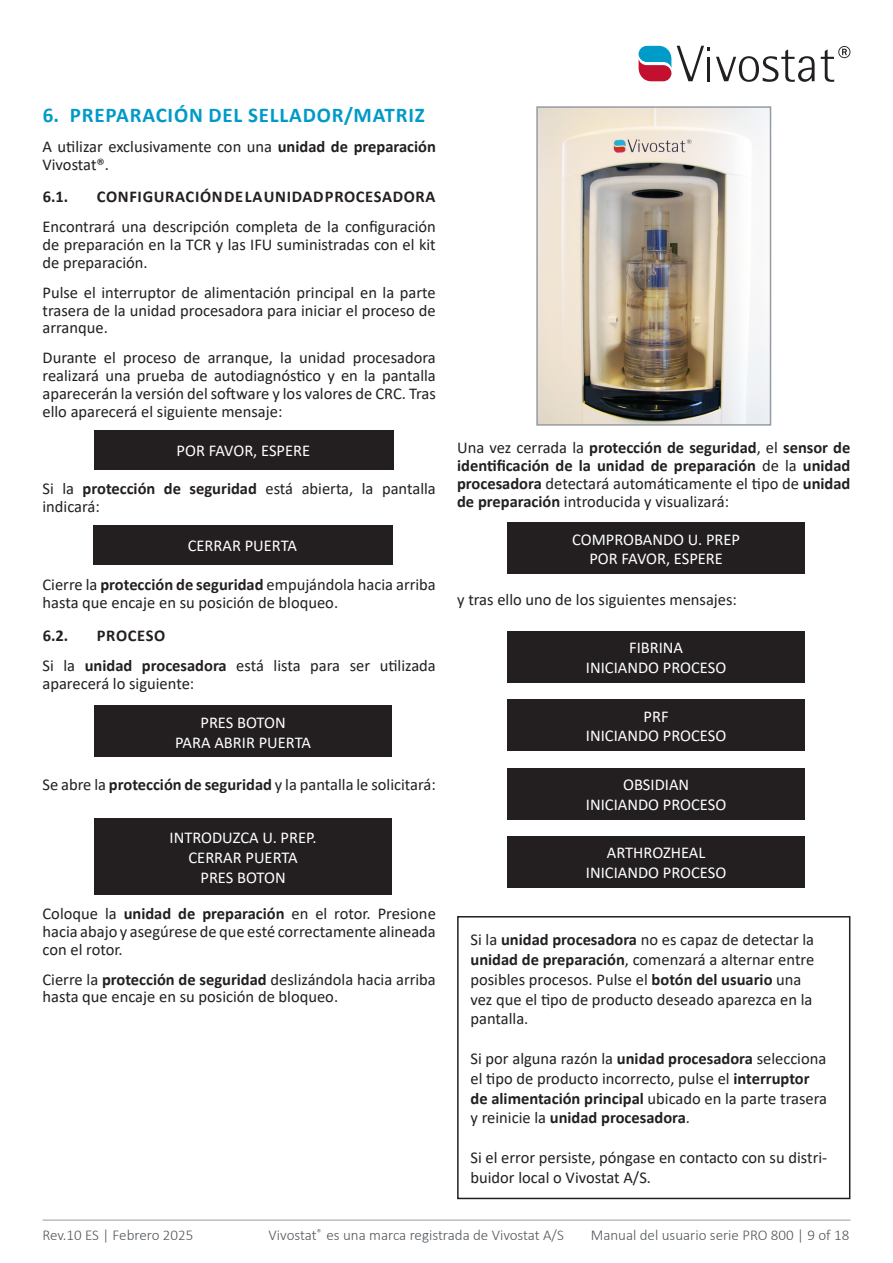
<style>
.page{position:relative;width:893px;height:1263px;background:#fff}
.page>*{position:absolute;margin:0;border:0;box-sizing:border-box;transform-origin:0 0}
.t1{font:700 21px "Calibri";letter-spacing:.04em;color:#009ac8}
.Normal_wrd_1{font:16.5px/17.9px "Calibri";color:#231f20}
.Display_text{font:16.5px/19.8px "Calibri";color:#fff;text-align:center}
.Normal_wrd_1-2{font:700 16.5px/17.9px "Calibri";color:#231f20;text-align:justify}
.Normal_wrd_1-3{font:700 16.5px "Calibri";letter-spacing:.04em;color:#231f20}
.t2{font:300 15px "Calibri";color:#51575c}
.s1{font-weight:700}
.s2{font-weight:400}
</style>
<div class="page">
<img style="left:539px;top:109px;width:229px;height:314px">
<div style="left:536px;top:106px;width:235px;height:320px;border:2px solid #959ca1"></div>
<div style="left:457px;top:916px;width:393px;height:283px;border:2px solid #231f20"></div>
<div style="left:95px;top:430px;width:299px;height:40px;background:#231f20"></div>
<div style="left:94px;top:525px;width:299px;height:40px;background:#231f20"></div>
<div style="left:94px;top:706px;width:298px;height:51px;background:#231f20"></div>
<div style="left:94px;top:818px;width:298px;height:77px;background:#231f20"></div>
<div style="left:507px;top:523px;width:298px;height:51px;background:#231f20"></div>
<div style="left:507px;top:631px;width:298px;height:51px;background:#231f20"></div>
<div style="left:507px;top:700px;width:298px;height:51px;background:#231f20"></div>
<div style="left:507px;top:768px;width:298px;height:51px;background:#231f20"></div>
<div style="left:507px;top:836px;width:298px;height:51px;background:#231f20"></div>
<svg style="left:639px;top:46px;width:32px;height:35px"></svg>
<svg style="left:821px;top:46px;width:29px;height:36px"></svg>
<svg style="left:716px;top:49px;width:98px;height:33px"></svg>
<svg style="left:677px;top:46px;width:33px;height:35px"></svg>
<hr style="left:43px;top:1220px;width:807px;height:1px;background:#959ca1">
<p class="t1" style="left:43px;top:100px;width:384px">6. PREPARACIÓN DEL SELLADOR/MATRIZ</p>
<p class="Normal_wrd_1" style="left:43px;top:137px;width:395px">A utilizar exclusivamente con una <span class="s1">unidad de preparación<br></span>Vivostat®.</p>
<p class="Normal_wrd_1-2" style="left:43px;top:188px;width:27px">6.1.</p>
<p class="Normal_wrd_1-3" style="left:97px;top:185px;width:340px">CONFIGURACIÓN DE LA UNIDAD PROCESADORA</p>
<p class="Normal_wrd_1" style="left:43px;top:217px;width:395px;text-align:justify">Encontrará una descripción completa de la configuración de preparación en la TCR y las IFU suministradas con el kit de preparación.</p>
<p class="Normal_wrd_1" style="left:43px;top:283px;width:395px;text-align:justify">Pulse el interruptor de alimentación principal en la parte trasera de la unidad procesadora para iniciar el proceso de arranque.</p>
<p class="Normal_wrd_1" style="left:43px;top:348px;width:395px;text-align:justify">Durante el proceso de arranque, la unidad procesadora realizará una prueba de autodiagnóstico y en la pantalla aparecerán la versión del software y los valores de CRC. Tras ello aparecerá el siguiente mensaje:</p>
<p class="Display_text" style="left:177px;top:441px;width:135px">POR FAVOR, ESPERE</p>
<p class="Normal_wrd_1" style="left:43px;top:479px;width:395px">Si la <span class="s1">protección de seguridad</span> está abierta, la pantalla indicará:</p>
<p class="Display_text" style="left:188px;top:535px;width:111px">CERRAR PUERTA</p>
<p class="Normal_wrd_1" style="left:43px;top:576px;width:395px">Cierre la <span class="s1">protección de seguridad</span> empujándola hacia arriba hasta que encaje en su posición de bloqueo.</p>
<p class="Normal_wrd_1-2" style="left:43px;top:626px;width:27px">6.2.</p>
<p class="Normal_wrd_1-3" style="left:97px;top:624px;width:70px">PROCESO</p>
<p class="Normal_wrd_1" style="left:43px;top:656px;width:395px">Si la <span class="s1">unidad procesadora</span> está lista para ser utilizada aparecerá lo siguiente:</p>
<p class="Display_text" style="left:175px;top:712px;width:137px">PRES BOTON<br>PARA ABRIR PUERTA</p>
<p class="Normal_wrd_1" style="left:43px;top:775px;width:395px">Se abre la <span class="s1">protección de seguridad</span> y la pantalla le solicitará:</p>
<p class="Display_text" style="left:169px;top:827px;width:149px">INTRODUZCA U. PREP.<br>CERRAR PUERTA<br>PRES BOTON</p>
<p class="Normal_wrd_1" style="left:43px;top:904px;width:395px;text-align:justify">Coloque la <span class="s1">unidad de preparación</span> en el rotor. Presione hacia abajo y asegúrese de que esté correctamente alineada con el rotor.</p>
<p class="Normal_wrd_1" style="left:43px;top:970px;width:395px">Cierre la <span class="s1">protección de seguridad</span> deslizándola hacia arriba hasta que encaje en su posición de bloqueo.</p>
<p class="Normal_wrd_1-2" style="left:457px;top:439px;width:395px"><span class="s2">Una vez cerrada la</span> protección de seguridad<span class="s2">, el</span> sensor de identificación de la unidad de preparación <span class="s2">de la</span> unidad procesadora <span class="s2">detectará automáticamente el tipo de</span> unidad de preparación <span class="s2">introducida y visualizará:</span></p>
<p class="Display_text" style="left:572px;top:529px;width:170px">COMPROBANDO U. PREP<br>POR FAVOR, ESPERE</p>
<p class="Normal_wrd_1" style="left:457px;top:590px;width:281px">y tras ello uno de los siguientes mensajes:</p>
<p class="Display_text" style="left:586px;top:637px;width:142px">FIBRINA<br>INICIANDO PROCESO</p>
<p class="Display_text" style="left:586px;top:706px;width:142px">PRF<br>INICIANDO PROCESO</p>
<p class="Display_text" style="left:586px;top:774px;width:142px">OBSIDIAN<br>INICIANDO PROCESO</p>
<p class="Display_text" style="left:586px;top:842px;width:142px">ARTHROZHEAL<br>INICIANDO PROCESO</p>
<p class="Normal_wrd_1" style="left:470px;top:929px;width:345px;line-height:19.8px">Si la <span class="s1">unidad procesadora</span> no es capaz de detectar la <span class="s1">unidad de preparación</span>, comenzará a alternar entre posibles procesos. Pulse el <span class="s1">botón del usuario</span> una vez que el tipo de producto deseado aparezca en la pantalla.</p>
<p class="Normal_wrd_1" style="left:470px;top:1048px;width:358px;line-height:19.8px">Si por alguna razón la <span class="s1">unidad procesadora</span> selecciona el tipo de producto incorrecto, pulse el <span class="s1">interruptor de alimentación principal</span> ubicado en la parte trasera y reinicie la <span class="s1">unidad procesadora</span>.</p>
<p class="Normal_wrd_1" style="left:470px;top:1147px;width:358px;line-height:19.8px">Si el error persiste, póngase en contacto con su distri&shy;buidor local o Vivostat A/S.</p>
<p class="t2" style="left:43px;top:1226px;width:152px">Rev.10 ES | Febrero 2025</p>
<p class="t2" style="left:269px;top:1226px;width:297px">Vivostat<sup>®</sup> es una marca registrada de Vivostat A/S</p>
<p class="t2" style="left:591px;top:1226px;width:260px">Manual del usuario serie PRO 800 | 9 of 18</p>
</div>
